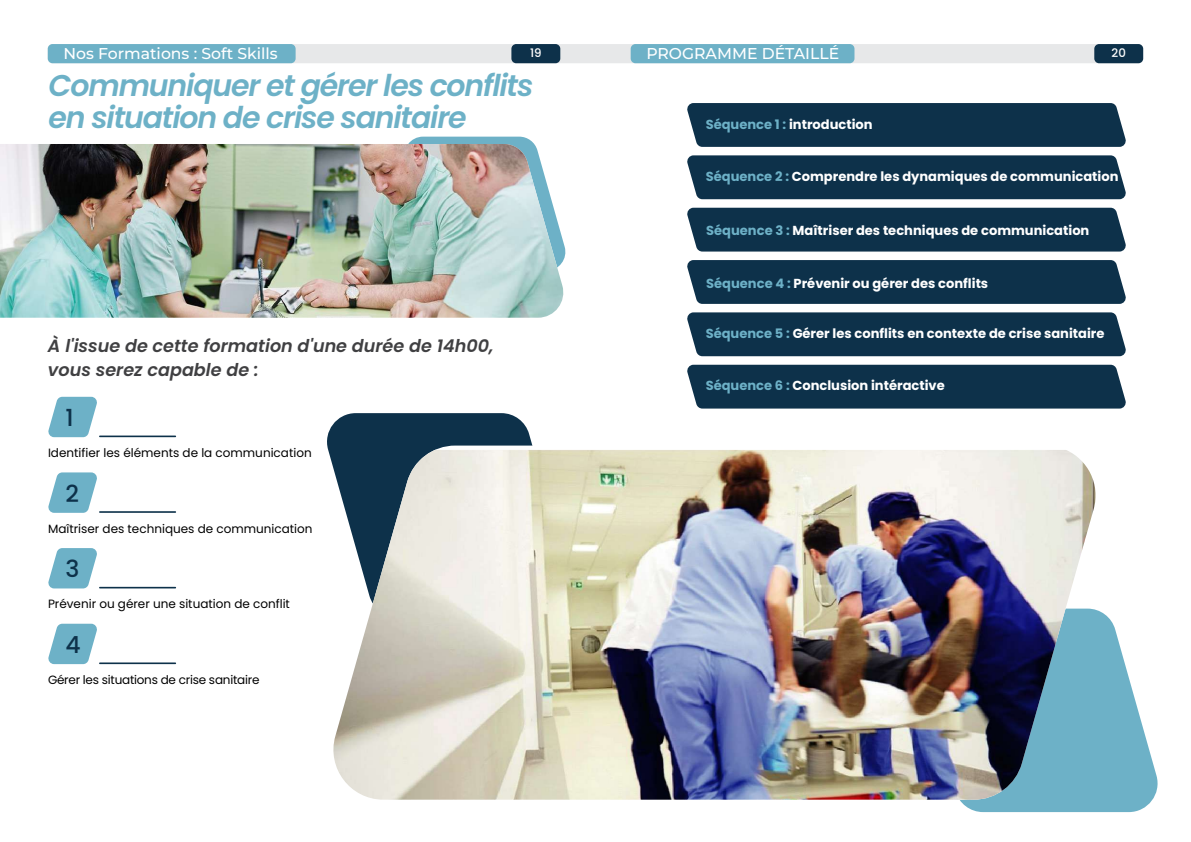
<style>
.page{position:relative;width:1191px;height:842px;background:#fff}
.page>*{position:absolute;margin:0;border:0;box-sizing:border-box;transform-origin:0 0}
.t1{font:italic 600 30px/32.4px "Poppins";letter-spacing:-.04em;color:#6db1c7}
.t2{font:500 23.5px "Poppins";color:#0d314a}
.t3{font:italic 600 17.6px/24.4px "Poppins";color:#404042}
.t4{font:500 15.7px "Montserrat";color:#fff}
.t5{font:700 13px "Poppins";color:#fff}
.t6{font:12px "Poppins";color:#010101}
.t7{font:12px "Poppins";letter-spacing:-.02em;color:#010101}
.t8{font:500 11.7px "Poppins";color:#fff}
.s1{color:#6db1c7}
</style>
<div class="page">
<svg style="left:960px;top:612px;width:198px;height:200px;fill:#6db1c7"></svg>
<div style="left:48px;top:44px;width:1095px;height:19px;background:#e7e8e9;border-radius:5px"></div>
<div style="left:630px;top:44px;width:224px;height:19px;background:#6db1c7;border-radius:5px"></div>
<div style="left:1094px;top:44px;width:49px;height:19px;background:#0d314a;border-radius:5px"></div>
<div style="left:687px;top:103px;width:439px;height:44px;background:#0d314a"></div>
<div style="left:687px;top:155px;width:439px;height:44px;background:#0d314a"></div>
<div style="left:687px;top:208px;width:439px;height:44px;background:#0d314a"></div>
<div style="left:687px;top:260px;width:439px;height:44px;background:#0d314a"></div>
<div style="left:687px;top:312px;width:439px;height:44px;background:#0d314a"></div>
<div style="left:687px;top:365px;width:439px;height:44px;background:#0d314a"></div>
<svg style="left:327px;top:413px;width:206px;height:33px;fill:#0d314a"></svg>
<div style="left:48px;top:44px;width:248px;height:19px;background:#6db1c7;border-radius:5px"></div>
<div style="left:511px;top:44px;width:49px;height:19px;background:#0d314a;border-radius:5px"></div>
<svg style="left:48px;top:397px;width:49px;height:40px"></svg>
<hr style="left:99px;top:436px;width:77px;height:1px;background:#0d314a">
<svg style="left:48px;top:472px;width:49px;height:41px"></svg>
<hr style="left:99px;top:511px;width:77px;height:2px;background:#0d314a">
<svg style="left:48px;top:548px;width:49px;height:40px"></svg>
<hr style="left:99px;top:587px;width:77px;height:1px;background:#0d314a">
<svg style="left:48px;top:624px;width:49px;height:40px"></svg>
<hr style="left:99px;top:662px;width:77px;height:2px;background:#0d314a">
<svg style="left:408px;top:137px;width:126px;height:7px"></svg>
<img style="left:0;top:144px;width:565px;height:174px">
<img style="left:328px;top:450px;width:772px;height:350px">
<p class="t4" style="left:64px;top:43px;width:216px">Nos Formations : Soft Skills</p>
<h1 class="t1" style="left:49px;top:69px;width:486px">Communiquer et gérer les conflits en situation de crise sanitaire</h1>
<p class="t8" style="left:530px;top:46px;width:13px">19</p>
<h3 class="t3" style="left:48px;top:333px;width:447px">À l'issue de cette formation d'une durée de 14h00, vous serez capable de :</h3>
<h2 class="t2" style="left:65px;top:404px;width:10px">1</h2>
<p class="t6" style="left:48px;top:446px;width:265px">Identifier les éléments de la communication</p>
<h2 class="t2" style="left:65px;top:480px;width:15px">2</h2>
<p class="t6" style="left:48px;top:521px;width:266px">Maîtriser des techniques de communication</p>
<h2 class="t2" style="left:65px;top:555px;width:15px">3</h2>
<p class="t6" style="left:48px;top:597px;width:243px">Prévenir ou gérer une situation de conflit</p>
<h2 class="t2" style="left:65px;top:631px;width:17px">4</h2>
<p class="t7" style="left:48px;top:673px;width:213px">Gérer les situations de crise sanitaire</p>
<p class="t4" style="left:646px;top:43px;width:194px">PROGRAMME DÉTAILLÉ</p>
<p class="t8" style="left:1111px;top:46px;width:16px">20</p>
<p class="t5" style="left:705px;top:117px;width:169px"><span class="s1">Séquence 1 :</span> introduction</p>
<p class="t5" style="left:706px;top:169px;width:414px"><span class="s1">Séquence 2 :</span> Comprendre les dynamiques de communication</p>
<p class="t5" style="left:706px;top:223px;width:385px"><span class="s1">Séquence 3 :</span> Maîtriser des techniques de communication</p>
<p class="t5" style="left:706px;top:275px;width:283px"><span class="s1">Séquence 4 :</span> Prévenir ou gérer des conflits</p>
<p class="t5" style="left:705px;top:326px;width:400px"><span class="s1">Séquence 5 :</span> Gérer les conflits en contexte de crise sanitaire</p>
<p class="t5" style="left:705px;top:378px;width:241px"><span class="s1">Séquence 6 :</span> Conclusion intéractive</p>
</div>
